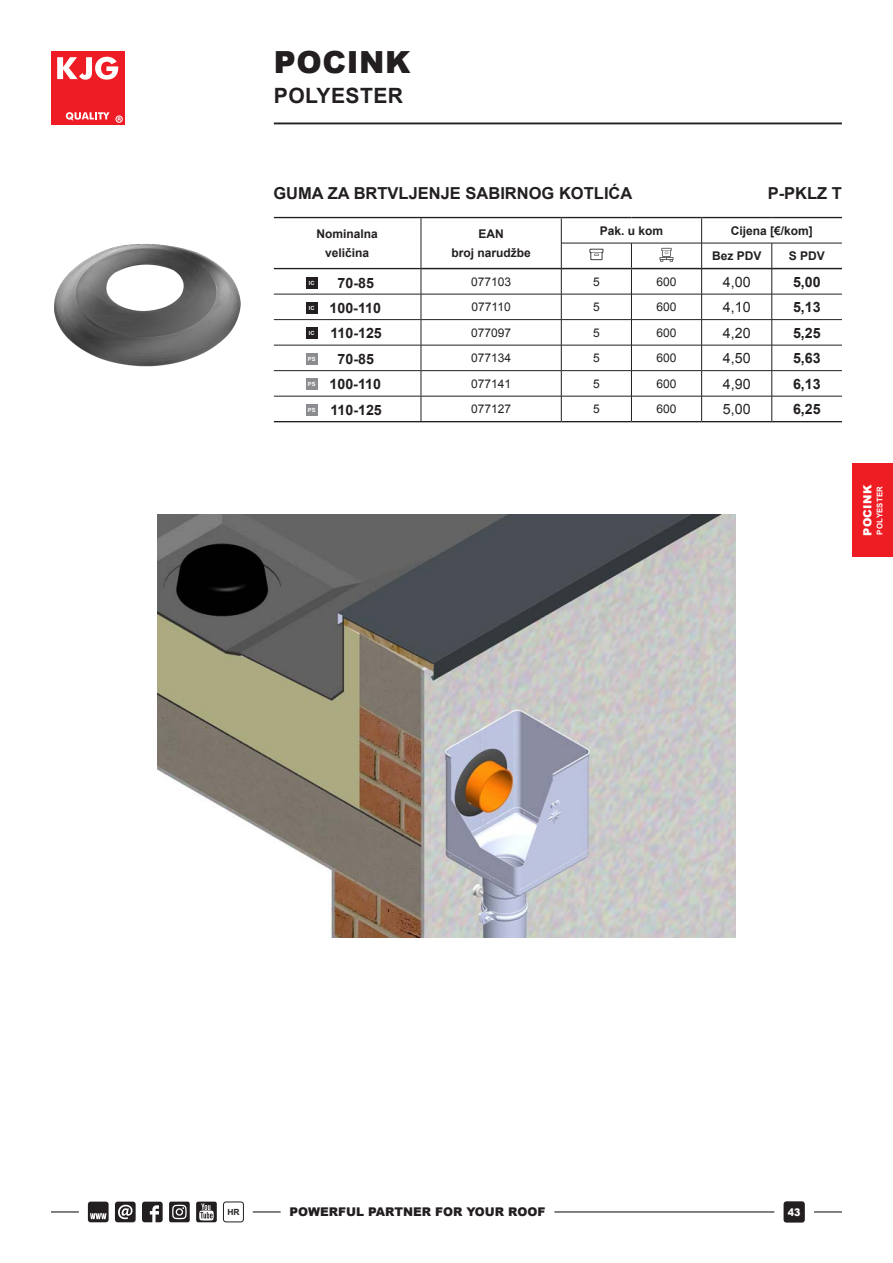
<style>
.page{position:relative;width:893px;height:1263px;background:#fff}
.page>*{position:absolute;margin:0;border:0;box-sizing:border-box;transform-origin:0 0}
.t1{font:900 30.45px "Arial";letter-spacing:.02em;color:#231f20}
.t2{font:700 21.15px "Arial";letter-spacing:.02em;color:#231f20}
.t3{font:700 16.5px "Arial";color:#231f20}
.t4{font:700 14.25px "Arial";color:#231f20}
.t5{font:14.25px "Arial";color:#231f20}
.t6{font:700 12px/19.5px "Arial";color:#231f20;text-align:center}
.t7{font:12px "Arial";color:#231f20}
.t8{font:900 12px "Arial";color:#231f20}
.t9{font:900 11.25px "Arial";letter-spacing:.03em;color:#fff}
.t10{font:900 10.5px "Arial";color:#fff;scale:.9 1}
.t11{font:700 8.4px "Arial";color:#231f20}
.t12{font:700 7.8px "Arial";letter-spacing:.03em;color:#fff}
.t13{font:700 5.7px "Arial";color:#fff}
</style>
<div class="page">
<div style="left:784px;top:1201px;width:21px;height:21px;background:#231f20;border-radius:3px"></div>
<svg style="left:814px;top:1211px;width:28px;height:1px"></svg>
<svg style="left:253px;top:1211px;width:28px;height:1px"></svg>
<svg style="left:51px;top:1211px;width:28px;height:1px"></svg>
<hr style="left:554px;top:1211px;width:220px;height:1px;background:#231f20">
<svg style="left:196px;top:1201px;width:21px;height:21px"></svg>
<svg style="left:115px;top:1201px;width:21px;height:21px"></svg>
<svg style="left:88px;top:1201px;width:21px;height:21px"></svg>
<svg style="left:169px;top:1201px;width:21px;height:21px"></svg>
<svg style="left:142px;top:1201px;width:21px;height:21px"></svg>
<div style="left:223px;top:1201px;width:21px;height:21px;border:1px solid #231f20;border-radius:3px"></div>
<div style="left:853px;top:463px;width:40px;height:94px;background:#ee1d23"></div>
<div style="left:51px;top:51px;width:73px;height:73px;background:#ee1c25"></div>
<svg style="left:66px;top:112px;width:57px;height:11px"></svg>
<svg style="left:57px;top:57px;width:61px;height:23px"></svg>
<hr style="left:274px;top:122px;width:568px;height:2px;background:#231f20">
<img style="left:54px;top:216px;width:260px;height:181px">
<img style="left:157px;top:514px;width:579px;height:424px">
<hr style="left:421px;top:421px;width:140px;height:1px;background:#231f20">
<hr style="left:561px;top:421px;width:70px;height:1px;background:#231f20">
<hr style="left:631px;top:421px;width:71px;height:1px;background:#231f20">
<hr style="left:702px;top:421px;width:70px;height:1px;background:#231f20">
<hr style="left:772px;top:421px;width:70px;height:1px;background:#231f20">
<hr style="left:421px;top:294px;width:140px;height:1px;background:#231f20">
<hr style="left:561px;top:294px;width:70px;height:1px;background:#231f20">
<hr style="left:631px;top:294px;width:70px;height:1px;background:#231f20">
<hr style="left:702px;top:294px;width:70px;height:1px;background:#231f20">
<hr style="left:772px;top:294px;width:70px;height:1px;background:#231f20">
<hr style="left:421px;top:319px;width:140px;height:1px;background:#231f20">
<hr style="left:561px;top:319px;width:70px;height:1px;background:#231f20">
<hr style="left:631px;top:319px;width:70px;height:1px;background:#231f20">
<hr style="left:702px;top:319px;width:70px;height:1px;background:#231f20">
<hr style="left:772px;top:319px;width:70px;height:1px;background:#231f20">
<hr style="left:421px;top:345px;width:140px;height:1px;background:#231f20">
<hr style="left:561px;top:345px;width:70px;height:1px;background:#231f20">
<hr style="left:631px;top:345px;width:70px;height:1px;background:#231f20">
<hr style="left:702px;top:345px;width:70px;height:1px;background:#231f20">
<hr style="left:772px;top:345px;width:70px;height:1px;background:#231f20">
<hr style="left:421px;top:370px;width:140px;height:1px;background:#231f20">
<hr style="left:561px;top:370px;width:70px;height:1px;background:#231f20">
<hr style="left:631px;top:370px;width:70px;height:1px;background:#231f20">
<hr style="left:702px;top:370px;width:70px;height:1px;background:#231f20">
<hr style="left:772px;top:370px;width:70px;height:1px;background:#231f20">
<hr style="left:421px;top:396px;width:140px;height:1px;background:#231f20">
<hr style="left:561px;top:396px;width:70px;height:1px;background:#231f20">
<hr style="left:631px;top:396px;width:70px;height:1px;background:#231f20">
<hr style="left:702px;top:396px;width:70px;height:1px;background:#231f20">
<hr style="left:772px;top:396px;width:70px;height:1px;background:#231f20">
<hr style="left:421px;top:268px;width:140px;height:1px;background:#231f20">
<hr style="left:561px;top:268px;width:70px;height:1px;background:#231f20">
<hr style="left:631px;top:268px;width:70px;height:1px;background:#231f20">
<hr style="left:702px;top:268px;width:70px;height:1px;background:#231f20">
<hr style="left:772px;top:268px;width:70px;height:1px;background:#231f20">
<hr style="left:274px;top:217px;width:147px;height:1px;background:#231f20">
<hr style="left:421px;top:217px;width:140px;height:1px;background:#231f20">
<hr style="left:561px;top:217px;width:70px;height:1px;background:#231f20">
<hr style="left:631px;top:217px;width:71px;height:1px;background:#231f20">
<hr style="left:702px;top:217px;width:70px;height:1px;background:#231f20">
<hr style="left:772px;top:217px;width:70px;height:1px;background:#231f20">
<hr style="left:274px;top:268px;width:147px;height:1px;background:#231f20">
<hr style="left:274px;top:421px;width:147px;height:1px;background:#231f20">
<hr style="left:274px;top:294px;width:147px;height:1px;background:#231f20">
<hr style="left:274px;top:319px;width:147px;height:1px;background:#231f20">
<hr style="left:274px;top:345px;width:147px;height:1px;background:#231f20">
<hr style="left:274px;top:370px;width:147px;height:1px;background:#231f20">
<hr style="left:274px;top:396px;width:147px;height:1px;background:#231f20">
<svg style="left:421px;top:218px;width:1px;height:203px"></svg>
<svg style="left:561px;top:218px;width:1px;height:203px"></svg>
<hr style="left:561px;top:243px;width:70px;height:1px;background:#231f20">
<hr style="left:631px;top:243px;width:71px;height:1px;background:#231f20">
<svg style="left:631px;top:243px;width:1px;height:178px"></svg>
<svg style="left:701px;top:218px;width:1px;height:203px"></svg>
<hr style="left:702px;top:243px;width:70px;height:1px;background:#231f20">
<hr style="left:772px;top:243px;width:70px;height:1px;background:#231f20">
<svg style="left:771px;top:243px;width:1px;height:178px"></svg>
<svg style="left:589px;top:249px;width:14px;height:11px"></svg>
<svg style="left:660px;top:248px;width:13px;height:14px"></svg>
<div style="left:306px;top:277px;width:12px;height:12px;background:#231f20"></div>
<div style="left:306px;top:302px;width:12px;height:12px;background:#231f20"></div>
<div style="left:306px;top:327px;width:12px;height:12px;background:#231f20"></div>
<div style="left:306px;top:353px;width:12px;height:12px;background:#8a8c8f"></div>
<div style="left:306px;top:378px;width:12px;height:12px;background:#8a8c8f"></div>
<div style="left:306px;top:404px;width:12px;height:12px;background:#8a8c8f"></div>
<h1 class="t1" style="left:274px;top:40px;width:138px">POCINK</h1>
<h2 class="t2" style="left:274px;top:81px;width:131px">POLYESTER</h2>
<h3 class="t3" style="left:273px;top:182px;width:361px">GUMA ZA BRTVLJENJE SABIRNOG KOTLIĆA</h3>
<h3 class="t3" style="left:768px;top:182px;width:76px">P-PKLZ T</h3>
<p class="t6" style="left:317px;top:224px;width:63px">Nominalna veličina</p>
<p class="t6" style="left:451px;top:224px;width:81px">EAN<br>broj narudžbe</p>
<p class="t6" style="left:600px;top:221px;width:65px">Pak. u kom</p>
<p class="t6" style="left:712px;top:219px;width:102px;line-height:24.9px;text-align:left;text-indent:19px">Cijena [€/kom]<br>Bez PDV</p>
<p class="t6" style="left:789px;top:246px;width:38px">S PDV</p>
<p class="t13" style="left:309px;top:279px;width:7px">IC</p>
<p class="t4" style="left:338px;top:273px;width:38px">70-85</p>
<p class="t7" style="left:471px;top:274px;width:42px">077103</p>
<p class="t7" style="left:593px;top:274px;width:8px">5</p>
<p class="t7" style="left:656px;top:274px;width:22px">600</p>
<p class="t5" style="left:723px;top:272px;width:29px">4,00</p>
<p class="t4" style="left:793px;top:272px;width:29px">5,00</p>
<p class="t13" style="left:309px;top:304px;width:7px">IC</p>
<p class="t4" style="left:329px;top:298px;width:53px">100-110</p>
<p class="t7" style="left:472px;top:299px;width:41px">077110</p>
<p class="t7" style="left:593px;top:299px;width:8px">5</p>
<p class="t7" style="left:656px;top:299px;width:22px">600</p>
<p class="t5" style="left:723px;top:298px;width:29px">4,10</p>
<p class="t4" style="left:793px;top:298px;width:29px">5,13</p>
<p class="t13" style="left:309px;top:330px;width:7px">IC</p>
<p class="t4" style="left:330px;top:324px;width:53px">110-125</p>
<p class="t7" style="left:471px;top:325px;width:42px">077097</p>
<p class="t7" style="left:593px;top:325px;width:8px">5</p>
<p class="t7" style="left:656px;top:325px;width:22px">600</p>
<p class="t5" style="left:723px;top:323px;width:29px">4,20</p>
<p class="t4" style="left:793px;top:323px;width:29px">5,25</p>
<p class="t13" style="left:308px;top:355px;width:9px">PS</p>
<p class="t4" style="left:338px;top:349px;width:38px">70-85</p>
<p class="t7" style="left:471px;top:350px;width:42px">077134</p>
<p class="t7" style="left:593px;top:350px;width:8px">5</p>
<p class="t7" style="left:656px;top:350px;width:22px">600</p>
<p class="t5" style="left:723px;top:349px;width:29px">4,50</p>
<p class="t4" style="left:793px;top:349px;width:29px">5,63</p>
<p class="t13" style="left:308px;top:381px;width:9px">PS</p>
<p class="t4" style="left:329px;top:375px;width:53px">100-110</p>
<p class="t7" style="left:471px;top:376px;width:42px">077141</p>
<p class="t7" style="left:593px;top:376px;width:8px">5</p>
<p class="t7" style="left:656px;top:376px;width:22px">600</p>
<p class="t5" style="left:723px;top:374px;width:29px">4,90</p>
<p class="t4" style="left:793px;top:374px;width:29px">6,13</p>
<p class="t13" style="left:308px;top:406px;width:9px">PS</p>
<p class="t4" style="left:330px;top:400px;width:53px">110-125</p>
<p class="t7" style="left:471px;top:401px;width:42px">077127</p>
<p class="t7" style="left:593px;top:401px;width:8px">5</p>
<p class="t7" style="left:656px;top:401px;width:22px">600</p>
<p class="t5" style="left:723px;top:399px;width:29px">5,00</p>
<p class="t4" style="left:793px;top:399px;width:29px">6,25</p>
<p class="t9" style="left:859px;top:536px;width:53px;rotate:-90deg">POCINK</p>
<p class="t12" style="left:874px;top:534px;width:50px;rotate:-90deg">POLYESTER</p>
<p class="t11" style="left:227px;top:1206px;width:14px">HR</p>
<p class="t8" style="left:290px;top:1203px;width:257px">POWERFUL PARTNER FOR YOUR ROOF</p>
<p class="t10" style="left:788px;top:1204px;width:16px">43</p>
</div>
